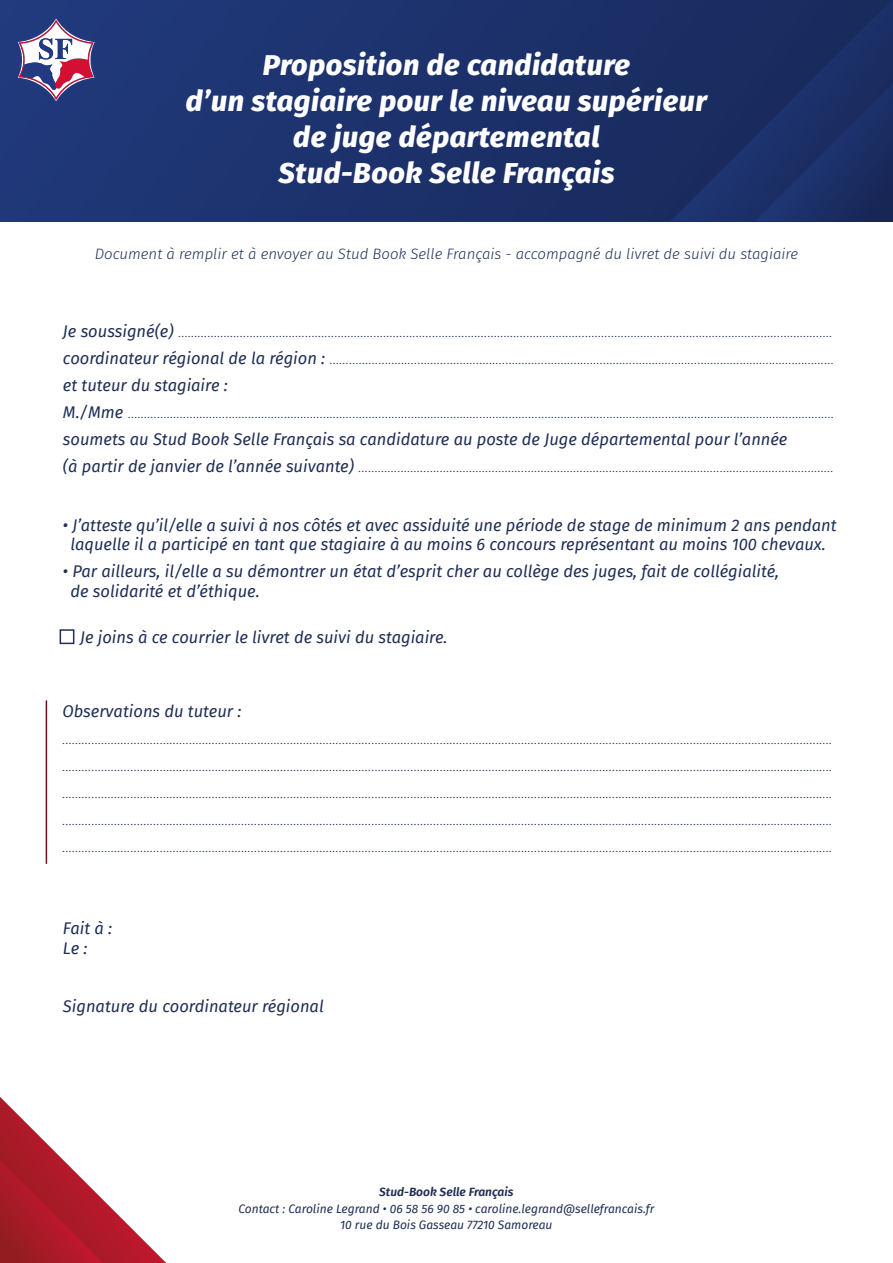
<style>
.page{position:relative;width:893px;height:1263px;background:#fff}
.page>*{position:absolute;margin:0;border:0;box-sizing:border-box;transform-origin:0 0}
.t1{font:italic 800 28.8px/36px "Fira Sans";letter-spacing:.02em;color:#fff;text-align:center}
.t2{font:italic 200 16.5px/27px "Fira Sans";color:#1f2e55}
.t3{font:italic 16.5px/19.5px "Fira Sans";color:#1f2e55}
.t4{font:italic 300 15px "Fira Sans";color:#1f2e55}
.t5{font:italic 12px/16.5px "Fira Sans";color:#1f2e55;text-align:center}
.t6{font:italic 600 12px "Fira Sans";color:#1f2e55}
.s1{font-weight:400}
</style>
<div class="page">
<div style="left:0;top:0;width:893px;height:221px;background:#1d336e"></div>
<svg style="left:670px;top:0;width:223px;height:221px"></svg>
<svg style="left:755px;top:83px;width:138px;height:138px"></svg>
<div style="left:60px;top:629px;width:14px;height:15px;border:2px solid #1f2e55"></div>
<hr style="left:46px;top:700px;width:1px;height:164px;background:#671411">
<svg style="left:15px;top:15px;width:82px;height:90px"></svg>
<svg style="left:0;top:1097px;width:166px;height:166px"></svg>
<h1 class="t1" style="left:186px;top:45px;width:522px">Proposition de candidature<br>d’un stagiaire pour le niveau supérieur de juge départemental<br>Stud-Book Selle Français</h1>
<p class="t4" style="left:95px;top:244px;width:705px">Document à remplir et à envoyer au Stud Book Selle Français - accompagné du livret de suivi du stagiaire</p>
<p class="t2" style="left:63px;top:318px;width:773px"><span class="s1">Je soussigné(e)</span> …………………………………………………………………………..…………………………..……………….………………………………………………………. <span class="s1">coordinateur régional de la région :</span> ………………………………………………………………………………………………..……….……………..............…… <span class="s1">et tuteur du stagiaire :<br>M./Mme</span> …………………………………………………………………………………………………………………………………………………………………………..………………..... <span class="s1">soumets au Stud Book Selle Français sa candidature au poste de Juge départemental pour l’année<br>(à partir de janvier de l’année suivante)</span> ………………………………………………………………………………………………………………………..………</p>
<p class="t3" style="left:63px;top:515px;width:775px;text-align:center">• J’atteste qu’il/elle a suivi à nos côtés et avec assiduité une période de stage de minimum 2 ans pendant laquelle il a participé en tant que stagiaire à au moins 6 concours représentant au moins 100 chevaux.</p>
<p class="t3" style="left:70px;top:561px;width:710px;text-indent:-8px">• Par ailleurs, il/elle a su démontrer un état d’esprit cher au collège des juges, fait de collégialité, de solidarité et d’éthique.</p>
<p class="t3" style="left:80px;top:627px;width:369px">Je joins à ce courrier le livret de suivi du stagiaire.</p>
<p class="t3" style="left:62px;top:701px;width:180px">Observations du tuteur :</p>
<p class="t2" style="left:62px;top:724px;width:772px;text-align:justify">…………………………………………………………………………..…………………………………………………………………..............…........…................................................ …………………………………………………………………………..…………………………………………………………………..............…........…................................................ …………………………………………………………………………..…………………………………………………………………..............…........…................................................ …………………………………………………………………………..…………………………………………………………………..............…........…................................................ …………………………………………………………………………..…………………………………………………………………..............…........…................................................</p>
<p class="t3" style="left:63px;top:918px;width:51px">Fait à :<br>Le :</p>
<p class="t3" style="left:63px;top:996px;width:262px">Signature du coordinateur régional</p>
<p class="t6" style="left:379px;top:1182px;width:136px">Stud-Book Selle Français</p>
<p class="t5" style="left:238px;top:1200px;width:417px">Contact : Caroline Legrand • 06 58 56 90 85 • caroline.legrand@sellefrancais.fr<br>10 rue du Bois Gasseau 77210 Samoreau</p>
</div>
